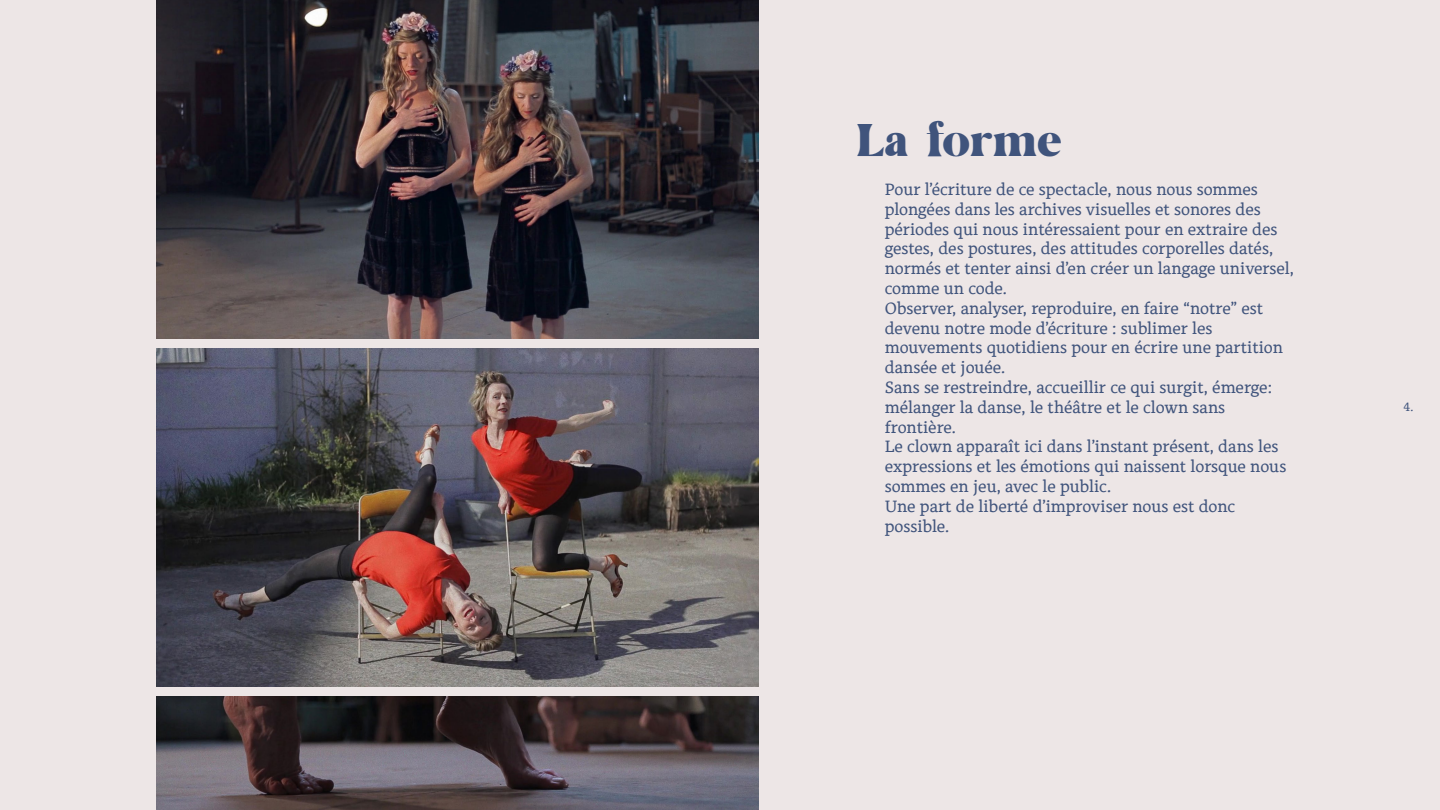
<style>
.page{position:relative;width:1440px;height:810px;background:#ede6e6}
.page>*{position:absolute;margin:0;border:0;box-sizing:border-box;transform-origin:0 0}
.t1{font:45.75px "Palm Springs GRAPHIC";letter-spacing:-.01em;color:#40547c}
.t2{font:16.5px/19.8px "Alkes";color:#40547c}
.t3{font:12px "Alkes";color:#40547c}
</style>
<div class="page">
<img style="left:157px;top:0;width:601px;height:338px">
<img style="left:157px;top:348px;width:601px;height:339px">
<img style="left:157px;top:697px;width:601px;height:113px">
<h1 class="t1" style="left:856px;top:101px;width:207px">La forme</h1>
<p class="t2" style="left:885px;top:179px;width:411px">Pour l’écriture de ce spectacle, nous nous sommes plongées dans les archives visuelles et sonores des périodes qui nous intéressaient pour en extraire des gestes, des postures, des attitudes corporelles datés, normés et tenter ainsi d’en créer un langage universel, comme un code.<br>Observer, analyser, reproduire, en faire “notre” est devenu notre mode d’écriture : sublimer les mouvements quotidiens pour en écrire une partition dansée et jouée.<br>Sans se restreindre, accueillir ce qui surgit, émerge: mélanger la danse, le théâtre et le clown sans frontière.<br>Le clown apparaît ici dans l’instant présent, dans les expressions et les émotions qui naissent lorsque nous sommes en jeu, avec le public.<br>Une part de liberté d’improviser nous est donc possible.</p>
<p class="t3" style="left:1403px;top:399px;width:11px">4.</p>
</div>
